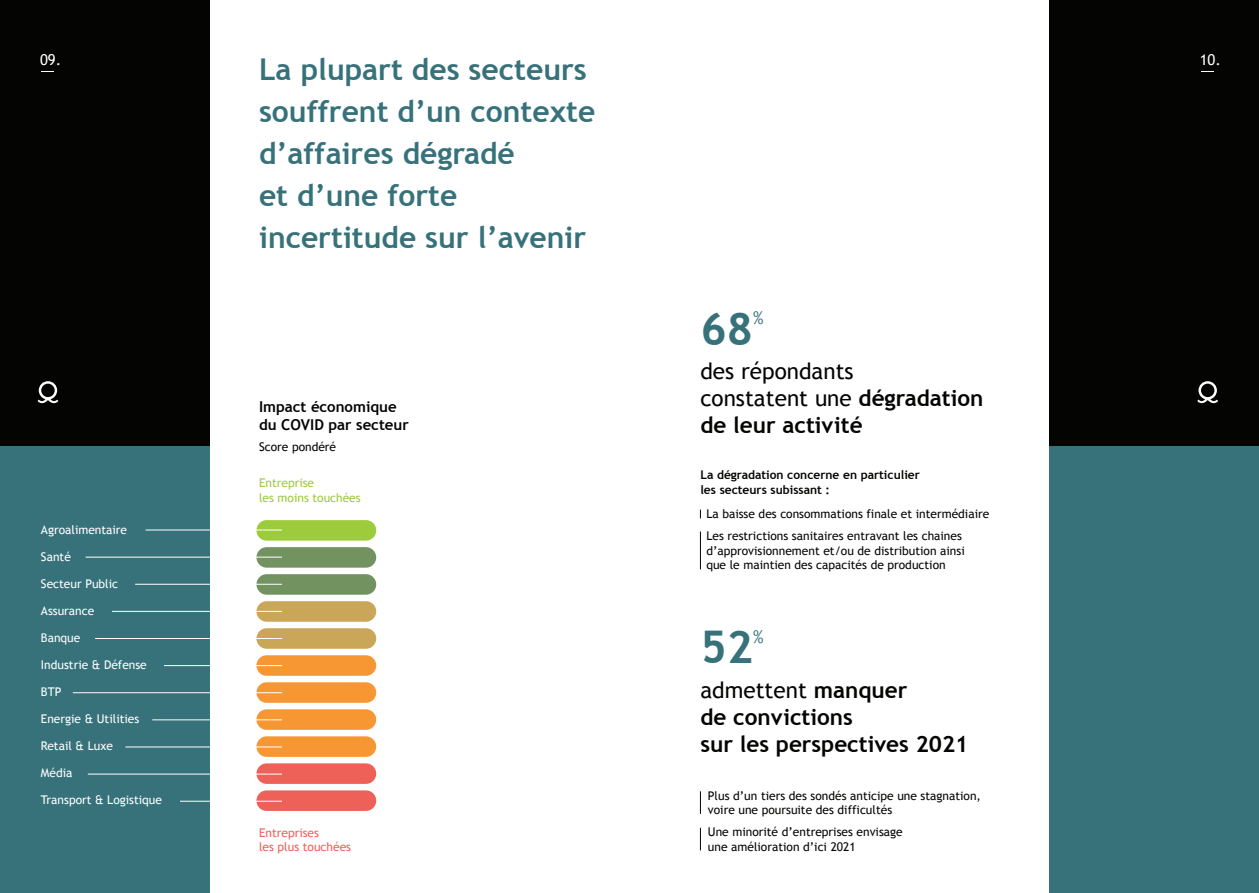
<style>
.page{position:relative;width:1259px;height:893px;background:#fff}
.page>*{position:absolute;margin:0;border:0;box-sizing:border-box;transform-origin:0 0}
.t1{font:700 45px "Trebuchet MS";color:#37727b}
.t2{font:700 30px/42px "Trebuchet MS";color:#37727b}
.t3{font:700 22.5px/27px "Trebuchet MS";color:#040503}
.t4{font:22.5px/27px "Trebuchet MS";color:#040503}
.t5{font:17.55px "Trebuchet MS";color:#37727b}
.t6{font:700 15px/18px "Trebuchet MS";color:#040503}
.t7{font:15px "Trebuchet MS";color:#fff}
.t8{font:12px/14.4px "Trebuchet MS";color:#040503}
.t9{font:12px "Trebuchet MS";color:#fff}
.t10{font:700 12px/14.4px "Trebuchet MS";color:#040503}
.t11{font:12px/14.4px "Trebuchet MS";color:#9ccb3b}
.t12{font:12px/14.4px "Trebuchet MS";color:#ee6159}
.s1{font-weight:700}
.s2{font-weight:400}
</style>
<div class="page">
<div style="left:256px;top:520px;width:120px;height:21px;background:#9ccb3b;border-radius:10px"></div>
<div style="left:256px;top:547px;width:120px;height:21px;background:#729260;border-radius:10px"></div>
<div style="left:256px;top:574px;width:120px;height:21px;background:#729260;border-radius:10px"></div>
<div style="left:256px;top:601px;width:120px;height:21px;background:#caa658;border-radius:10px"></div>
<div style="left:256px;top:628px;width:120px;height:21px;background:#caa658;border-radius:10px"></div>
<div style="left:256px;top:655px;width:120px;height:21px;background:#f79733;border-radius:10px"></div>
<div style="left:256px;top:682px;width:120px;height:21px;background:#f79733;border-radius:10px"></div>
<div style="left:256px;top:709px;width:120px;height:21px;background:#f79733;border-radius:10px"></div>
<div style="left:256px;top:736px;width:120px;height:21px;background:#f79733;border-radius:10px"></div>
<div style="left:256px;top:763px;width:120px;height:21px;background:#ee6159;border-radius:10px"></div>
<div style="left:256px;top:790px;width:120px;height:21px;background:#ee6159;border-radius:10px"></div>
<svg style="left:700px;top:791px;width:1px;height:23px"></svg>
<svg style="left:700px;top:828px;width:1px;height:22px"></svg>
<div style="left:0;top:0;width:210px;height:446px;background:#040503"></div>
<div style="left:0;top:446px;width:210px;height:447px;background:#37727b"></div>
<svg style="left:42px;top:71px;width:12px;height:1px"></svg>
<div style="left:1049px;top:0;width:210px;height:446px;background:#040503"></div>
<div style="left:1049px;top:446px;width:210px;height:447px;background:#37727b"></div>
<svg style="left:1201px;top:71px;width:13px;height:1px"></svg>
<hr style="left:146px;top:530px;width:136px;height:1px;background:#fff">
<hr style="left:86px;top:557px;width:196px;height:1px;background:#fff">
<hr style="left:135px;top:584px;width:147px;height:1px;background:#fff">
<hr style="left:112px;top:611px;width:170px;height:1px;background:#fff">
<hr style="left:95px;top:638px;width:187px;height:1px;background:#fff">
<hr style="left:164px;top:665px;width:118px;height:1px;background:#fff">
<hr style="left:73px;top:692px;width:209px;height:1px;background:#fff">
<hr style="left:152px;top:719px;width:130px;height:1px;background:#fff">
<hr style="left:125px;top:747px;width:157px;height:1px;background:#fff">
<hr style="left:88px;top:774px;width:194px;height:1px;background:#fff">
<hr style="left:180px;top:801px;width:102px;height:1px;background:#fff">
<hr style="left:700px;top:531px;width:1px;height:38px;background:#040503">
<svg style="left:38px;top:381px;width:20px;height:22px"></svg>
<svg style="left:1197px;top:381px;width:21px;height:22px"></svg>
<p class="t7" style="left:40px;top:51px;width:23px">09.</p>
<h2 class="t2" style="left:259px;top:48px;width:338px">La plupart des secteurs souffrent d’un contexte d’affaires dégradé<br>et d’une forte incertitude sur l’avenir</h2>
<p class="t7" style="left:1199px;top:51px;width:23px">10.</p>
<p class="t9" style="left:41px;top:523px;width:88px">Agroalimentaire</p>
<p class="t9" style="left:41px;top:550px;width:31px">Santé</p>
<p class="t9" style="left:41px;top:577px;width:79px">Secteur Public</p>
<p class="t9" style="left:41px;top:604px;width:55px">Assurance</p>
<p class="t9" style="left:41px;top:631px;width:41px">Banque</p>
<p class="t9" style="left:41px;top:658px;width:107px">Industrie &amp; Défense</p>
<p class="t9" style="left:41px;top:685px;width:22px">BTP</p>
<p class="t9" style="left:41px;top:712px;width:100px">Energie &amp; Utilities</p>
<p class="t9" style="left:41px;top:739px;width:73px">Retail &amp; Luxe</p>
<p class="t9" style="left:41px;top:766px;width:33px">Média</p>
<p class="t9" style="left:41px;top:793px;width:123px">Transport &amp; Logistique</p>
<p class="t6" style="left:259px;top:398px;width:151px">Impact économique du COVID par secteur</p>
<p class="t8" style="left:259px;top:440px;width:79px">Score pondéré</p>
<p class="t11" style="left:259px;top:476px;width:103px">Entreprise<br>les moins touchées</p>
<p class="t12" style="left:259px;top:826px;width:93px">Entreprises<br>les plus touchées</p>
<h1 class="t1" style="left:700px;top:300px;width:54px">68</h1>
<h3 class="t5" style="left:753px;top:308px;width:12px">%</h3>
<h3 class="t4" style="left:700px;top:358px;width:285px">des répondants<br>constatent une <span class="s1">dégradation de leur activité</span></h3>
<p class="t10" style="left:700px;top:468px;width:221px">La dégradation concerne en particulier les secteurs subissant :</p>
<p class="t8" style="left:706px;top:503px;width:284px;line-height:21.9px">La baisse des consommations finale et intermédiaire<br>Les restrictions sanitaires entravant les chaines</p>
<p class="t8" style="left:706px;top:543px;width:260px">d’approvisionnement et/ou de distribution ainsi que le maintien des capacités de production</p>
<h1 class="t1" style="left:700px;top:619px;width:54px">52</h1>
<h3 class="t5" style="left:753px;top:626px;width:12px">%</h3>
<h3 class="t3" style="left:700px;top:677px;width:269px"><span class="s2">admettent</span> manquer<br>de convictions<br>sur les perspectives 2021</h3>
<p class="t8" style="left:708px;top:789px;width:275px">Plus d’un tiers des sondés anticipe une stagnation, voire une poursuite des difficultés</p>
<p class="t8" style="left:708px;top:825px;width:196px">Une minorité d’entreprises envisage une amélioration d’ici 2021</p>
</div>
